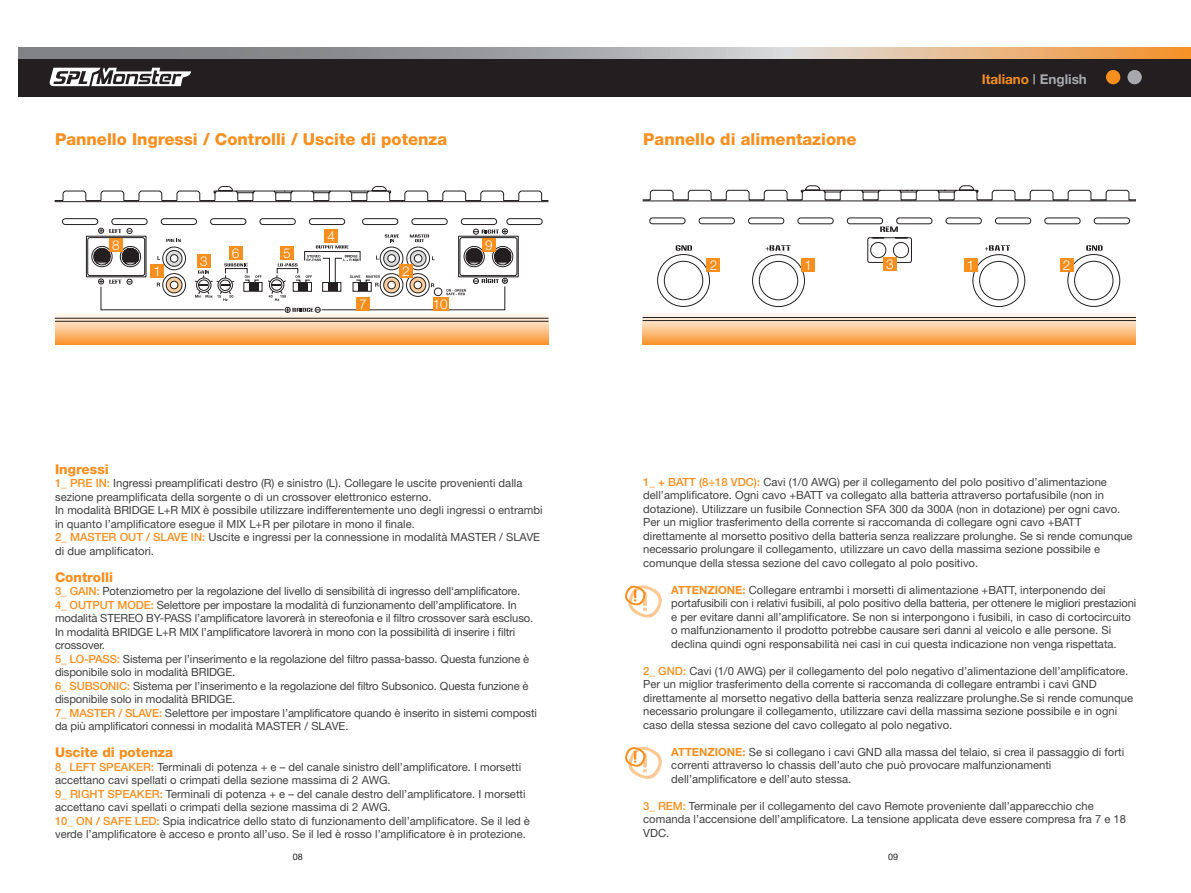
<style>
.page{position:relative;width:1191px;height:893px;background:#fff}
.page>*{position:absolute;margin:0;border:0;box-sizing:border-box;transform-origin:0 0}
.t1{font:800 16.5px "Helvetica Neue";color:#f78f1e}
.t2{font:300 13.65px "Helvetica Neue";color:#fff}
.t3{font:800 13.5px "Helvetica Neue";color:#f78f1e}
.t4{font:700 13.5px "Helvetica Neue";color:#f78f1e}
.t5{font:11.25px/13.5px "Helvetica Neue";color:#403f41}
.t6{font:9px "Helvetica Neue";color:#231f20}
.s1{font-weight:500;color:#f78f1e}
.s2{color:#a7a9ac}
.s3{font-weight:700;color:#f78f1e}
</style>
<div class="page">
<svg style="left:642px;top:321px;width:493px;height:24px;background:#faba78"></svg>
<svg style="left:642px;top:185px;width:494px;height:136px"></svg>
<svg style="left:765px;top:245px;width:25px;height:6px"></svg>
<svg style="left:985px;top:245px;width:25px;height:6px"></svg>
<svg style="left:675px;top:245px;width:17px;height:6px"></svg>
<svg style="left:1086px;top:245px;width:16px;height:6px"></svg>
<svg style="left:880px;top:226px;width:18px;height:6px"></svg>
<div style="left:963px;top:258px;width:14px;height:14px;background:#f78f1e"></div>
<div style="left:801px;top:258px;width:14px;height:14px;background:#f78f1e"></div>
<div style="left:1059px;top:258px;width:14px;height:14px;background:#f78f1e"></div>
<div style="left:706px;top:258px;width:14px;height:14px;background:#f78f1e"></div>
<div style="left:883px;top:258px;width:13px;height:13px;background:#f78f1e"></div>
<svg style="left:56px;top:322px;width:492px;height:23px;background:#fbb976"></svg>
<svg style="left:54px;top:313px;width:495px;height:9px"></svg>
<svg style="left:54px;top:190px;width:495px;height:88px"></svg>
<svg style="left:86px;top:186px;width:422px;height:127px"></svg>
<div style="left:150px;top:265px;width:14px;height:13px;background:#f78f1e"></div>
<div style="left:399px;top:265px;width:14px;height:13px;background:#f78f1e"></div>
<div style="left:197px;top:254px;width:14px;height:14px;background:#f78f1e"></div>
<div style="left:324px;top:229px;width:14px;height:14px;background:#f78f1e"></div>
<div style="left:482px;top:238px;width:14px;height:14px;background:#f78f1e"></div>
<div style="left:433px;top:297px;width:15px;height:14px;background:#f78f1e"></div>
<div style="left:280px;top:246px;width:14px;height:13px;background:#f78f1e"></div>
<div style="left:109px;top:238px;width:14px;height:14px;background:#f78f1e"></div>
<div style="left:356px;top:297px;width:14px;height:14px;background:#f78f1e"></div>
<div style="left:229px;top:246px;width:13px;height:13px;background:#f78f1e"></div>
<svg style="left:625px;top:585px;width:37px;height:33px"></svg>
<svg style="left:625px;top:746px;width:37px;height:33px"></svg>
<div style="left:19px;top:57px;width:1172px;height:40px;background:#231f20"></div>
<svg style="left:19px;top:47px;width:1172px;height:11px;background:#b4a494"></svg>
<div style="left:1106px;top:70px;width:14px;height:14px;background:#f78f1e;border-radius:50%"></div>
<div style="left:1127px;top:70px;width:14px;height:14px;background:#a7a9ac;border-radius:50%"></div>
<svg style="left:49px;top:68px;width:142px;height:18px"></svg>
<h1 class="t1" style="left:55px;top:133px;width:394px">Pannello Ingressi / Controlli / Uscite di potenza</h1>
<p class="t2" style="left:112px;top:240px;width:9px">8</p>
<p class="t2" style="left:327px;top:231px;width:9px">4</p>
<p class="t2" style="left:232px;top:248px;width:9px">6</p>
<p class="t2" style="left:283px;top:248px;width:9px">5</p>
<p class="t2" style="left:200px;top:256px;width:9px">3</p>
<p class="t2" style="left:154px;top:266px;width:9px">1</p>
<p class="t2" style="left:402px;top:266px;width:9px">2</p>
<p class="t2" style="left:359px;top:299px;width:9px">7</p>
<p class="t2" style="left:433px;top:299px;width:17px">10</p>
<p class="t2" style="left:485px;top:240px;width:9px">9</p>
<p class="t3" style="left:55px;top:464px;width:55px">Ingressi</p>
<p class="t5" style="left:55px;top:477px;width:489px"><span class="s1">1_ PRE IN:</span> Ingressi preamplificati destro (R) e sinistro (L). Collegare le uscite provenienti dalla sezione preamplificata della sorgente o di un crossover elettronico esterno.<br>In modalità BRIDGE L+R MIX è possibile utilizzare indifferentemente uno degli ingressi o entrambi in quanto l’amplificatore esegue il MIX L+R per pilotare in mono il finale.<br><span class="s1">2_ MASTER OUT / SLAVE IN:</span> Uscite e ingressi per la connessione in modalità MASTER / SLAVE di due amplificatori.</p>
<p class="t3" style="left:55px;top:572px;width:59px">Controlli</p>
<p class="t5" style="left:55px;top:585px;width:483px"><span class="s1">3_ GAIN:</span> Potenziometro per la regolazione del livello di sensibilità di ingresso dell‘amplificatore.<br><span class="s1">4_ OUTPUT MODE:</span> Selettore per impostare la modalità di funzionamento dell’amplificatore. In modalità STEREO BY-PASS l’amplificatore lavorerà in stereofonia e il filtro crossover sarà escluso.<br>In modalità BRIDGE L+R MIX l’amplificatore lavorerà in mono con la possibilità di inserire i filtri crossover.<br><span class="s1">5_ LO-PASS:</span> Sistema per l’inserimento e la regolazione del filtro passa-basso. Questa funzione è disponibile solo in modalità BRIDGE.<br><span class="s1">6_ SUBSONIC:</span> Sistema per l’inserimento e la regolazione del filtro Subsonico. Questa funzione è disponibile solo in modalità BRIDGE.<br><span class="s1">7_ MASTER / SLAVE:</span> Selettore per impostare l’amplificatore quando è inserito in sistemi composti da più amplificatori connessi in modalità MASTER / SLAVE.</p>
<p class="t3" style="left:55px;top:747px;width:120px">Uscite di potenza</p>
<p class="t5" style="left:55px;top:761px;width:476px"><span class="s1">8_ LEFT SPEAKER:</span> Terminali di potenza + e – del canale sinistro dell’amplificatore. I morsetti accettano cavi spellati o crimpati della sezione massima di 2 AWG.<br><span class="s1">9_ RIGHT SPEAKER:</span> Terminali di potenza + e – del canale destro dell’amplificatore. I morsetti accettano cavi spellati o crimpati della sezione massima di 2 AWG.<br><span class="s1">10_ ON / SAFE LED:</span> Spia indicatrice dello stato di funzionamento dell’amplificatore. Se il led è verde l’amplificatore è acceso e pronto all’uso. Se il led è rosso l’amplificatore è in protezione.</p>
<h1 class="t1" style="left:643px;top:133px;width:215px">Pannello di alimentazione</h1>
<p class="t4" style="left:981px;top:75px;width:107px">Italiano <span class="s2">| English</span></p>
<p class="t2" style="left:709px;top:260px;width:9px">2</p>
<p class="t2" style="left:804px;top:260px;width:9px">1</p>
<p class="t2" style="left:886px;top:259px;width:9px">3</p>
<p class="t2" style="left:967px;top:260px;width:9px">1</p>
<p class="t2" style="left:1062px;top:260px;width:9px">2</p>
<p class="t5" style="left:643px;top:476px;width:491px"><span class="s1">1_ + BATT (8÷18 VDC):</span> Cavi (1/0 AWG) per il collegamento del polo positivo d’alimentazione dell’amplificatore. Ogni cavo +BATT va collegato alla batteria attraverso portafusibile (non in dotazione). Utilizzare un fusibile Connection SFA 300 da 300A (non in dotazione) per ogni cavo.<br>Per un miglior trasferimento della corrente si raccomanda di collegare ogni cavo +BATT direttamente al morsetto positivo della batteria senza realizzare prolunghe. Se si rende comunque necessario prolungare il collegamento, utilizzare un cavo della massima sezione possibile e comunque della stessa sezione del cavo collegato al polo positivo.</p>
<p class="t5" style="left:671px;top:584px;width:466px"><span class="s3">ATTENZIONE:</span> Collegare entrambi i morsetti di alimentazione +BATT, interponendo dei portafusibili con i relativi fusibili, al polo positivo della batteria, per ottenere le migliori prestazioni e per evitare danni all’amplificatore. Se non si interpongono i fusibili, in caso di cortocircuito o malfunzionamento il prodotto potrebbe causare seri danni al veicolo e alle persone. Si declina quindi ogni responsabilità nei casi in cui questa indicazione non venga rispettata.</p>
<p class="t5" style="left:643px;top:665px;width:491px"><span class="s1">2_ GND:</span> Cavi (1/0 AWG) per il collegamento del polo negativo d’alimentazione dell’amplificatore.<br>Per un miglior trasferimento della corrente si raccomanda di collegare entrambi i cavi GND direttamente al morsetto negativo della batteria senza realizzare prolunghe.Se si rende comunque necessario prolungare il collegamento, utilizzare cavi della massima sezione possibile e in ogni caso della stessa sezione del cavo collegato al polo negativo.</p>
<p class="t5" style="left:671px;top:746px;width:454px"><span class="s3">ATTENZIONE:</span> Se si collegano i cavi GND alla massa del telaio, si crea il passaggio di forti correnti attraverso lo chassis dell’auto che può provocare malfunzionamenti dell’amplificatore e dell’auto stessa.</p>
<p class="t5" style="left:643px;top:800px;width:484px"><span class="s1">3_ REM:</span> Terminale per il collegamento del cavo Remote proveniente dall’apparecchio che comanda l’accensione dell’amplificatore. La tensione applicata deve essere compresa fra 7 e 18<br>VDC.</p>
<p class="t6" style="left:293px;top:854px;width:12px">08</p>
<p class="t6" style="left:888px;top:854px;width:12px">09</p>
</div>
